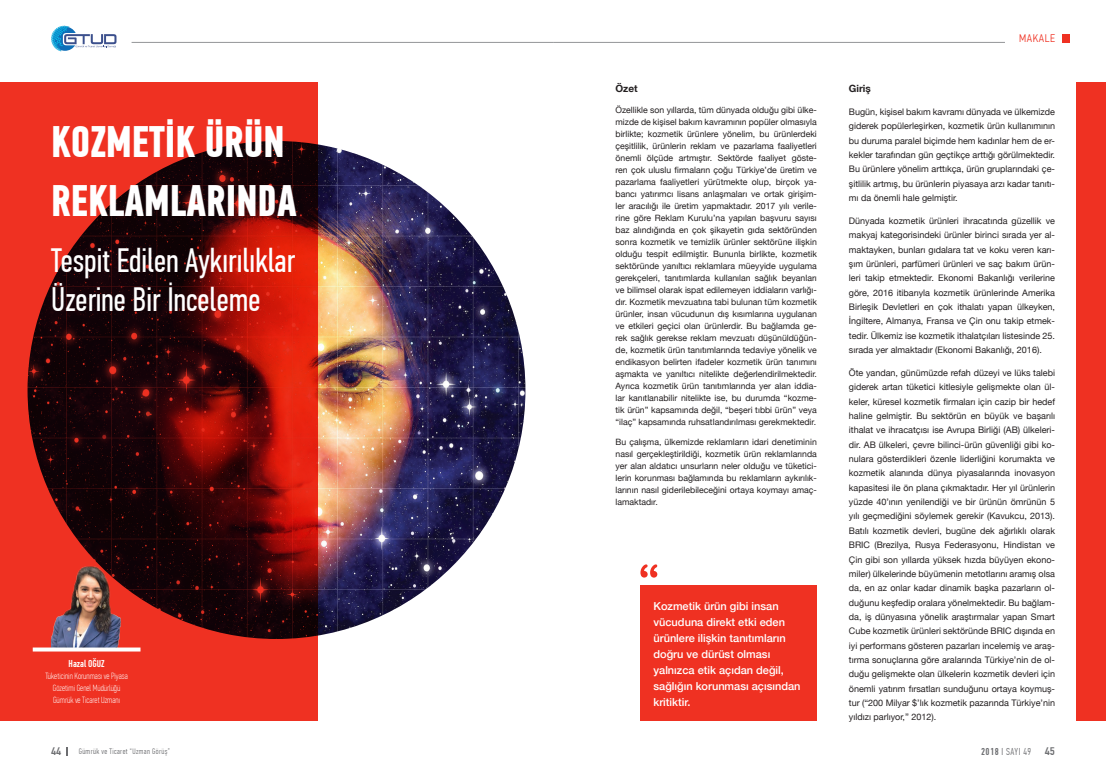
<style>
.page{position:relative;width:1106px;height:780px;background:#fff}
.page>*{position:absolute;margin:0;border:0;box-sizing:border-box;transform-origin:0 0}
.t1{font:700 44px/58.6px "PF Din Text Comp Pro";color:#fff}
.t2{font:33.7px/39px "PF Din Text Comp Pro";color:#fff}
.t3{font:500 11px/16px "Helvetica Neue";color:#fff}
.t4{font:300 11px "PF Din Text Cond Pro";letter-spacing:.05em;color:#ef3122}
.t5{font:500 11px "PF Din Text Cond Pro";color:#6c6d70}
.t6{font:300 10px "PF Din Text Comp Pro";letter-spacing:.05em;color:#6c6d70}
.t7{font:700 10px "Helvetica Neue";color:#231f20}
.t8{font:500 10px "PF Din Text Comp Pro";color:#fff}
.t9{font:9px/14.3px "Helvetica Neue";color:#231f20;text-align:justify}
.t10{font:100 9px/12px "PF Din Text Comp Pro";color:#fff;text-align:center}
.t11{font:8.7px/12px "Helvetica Neue";color:#231f20;text-align:justify}
.t12{font:300 8px "PF Din Text Comp Pro";letter-spacing:.05em;color:#6c6d70}
.s1{font-weight:500}
.s2{font-family:"PF Din Text Cond Pro";font-weight:500;font-size:11px}
</style>
<div class="page">
<hr style="left:553px;top:42px;width:452px;height:1px;background:#939598">
<hr style="left:132px;top:42px;width:421px;height:1px;background:#939598">
<svg style="left:51px;top:26px;width:66px;height:25px"></svg>
<svg style="left:66px;top:747px;width:2px;height:8px"></svg>
<div style="left:1062px;top:34px;width:7px;height:9px;background:#ef3122"></div>
<img style="left:28px;top:141px;width:497px;height:498px;border-radius:249px">
<svg style="left:0;top:82px;width:317px;height:638px;background:#8c1912"></svg>
<div style="left:1075px;top:82px;width:31px;height:638px;background:#ef3122"></div>
<img style="left:51px;top:564px;width:71px;height:83px">
<svg style="left:33px;top:647px;width:107px;height:4px"></svg>
<div style="left:640px;top:585px;width:177px;height:136px;background:#ef3122"></div>
<svg style="left:640px;top:564px;width:17px;height:13px"></svg>
<h1 class="t1" style="left:51px;top:113px;width:247px">KOZMETİK ÜRÜN<br>REKLAMLARINDA</h1>
<h2 class="t2" style="left:51px;top:241px;width:246px">Tespit Edilen Aykırılıklar<br>Üzerine Bir İnceleme</h2>
<p class="t8" style="left:69px;top:657px;width:37px">Hazal OĞUZ</p>
<p class="t10" style="left:45px;top:669px;width:84px">Tüketicinin Korunması ve Piyasa<br>Gözetimi Genel Müdürlüğü<br>Gümrük ve Ticaret Uzmanı</p>
<p class="t7" style="left:615px;top:81px;width:24px">Özet</p>
<p class="t11" style="left:615px;top:104px;width:203px">Özellikle son yıllarda, tüm dünyada olduğu gibi ülke&shy;mizde de kişisel bakım kavramının popüler olmasıyla birlikte; kozmetik ürünlere yönelim, bu ürünlerdeki çeşitlilik, ürünlerin reklam ve pazarlama faaliyetleri önemli ölçüde artmıştır. Sektörde faaliyet göste&shy;ren çok uluslu firmaların çoğu Türkiye’de üretim ve pazarlama faaliyetleri yürütmekte olup, birçok ya&shy;bancı yatırımcı lisans anlaşmaları ve ortak girişim&shy;ler aracılığı ile üretim yapmaktadır. 2017 yılı verile&shy;rine göre Reklam Kurulu’na yapılan başvuru sayısı baz alındığında en çok şikayetin gıda sektöründen sonra kozmetik ve temizlik ürünler sektörüne ilişkin olduğu tespit edilmiştir. Bununla birlikte, kozmetik sektöründe yanıltıcı reklamlara müeyyide uygulama gerekçeleri, tanıtımlarda kullanılan sağlık beyanları ve bilimsel olarak ispat edilemeyen iddiaların varlığı&shy;dır. Kozmetik mevzuatına tabi bulunan tüm kozmetik ürünler, insan vücudunun dış kısımlarına uygulanan ve etkileri geçici olan ürünlerdir. Bu bağlamda ge&shy;rek sağlık gerekse reklam mevzuatı düşünüldüğün&shy;de, kozmetik ürün tanıtımlarında tedaviye yönelik ve endikasyon belirten ifadeler kozmetik ürün tanımını aşmakta ve yanıltıcı nitelikte değerlendirilmektedir.<br>Ayrıca kozmetik ürün tanıtımlarında yer alan iddia&shy;lar kanıtlanabilir nitelikte ise, bu durumda “kozme&shy;tik ürün” kapsamında değil, “beşeri tıbbi ürün” veya “ilaç” kapsamında ruhsatlandırılması gerekmektedir.</p>
<p class="t11" style="left:615px;top:436px;width:203px">Bu çalışma, ülkemizde reklamların idari denetiminin nasıl gerçekleştirildiği, kozmetik ürün reklamlarında yer alan aldatıcı unsurların neler olduğu ve tüketici&shy;lerin korunması bağlamında bu reklamların aykırılık&shy;larının nasıl giderilebileceğini ortaya koymayı amaç&shy;lamaktadır.</p>
<p class="t3" style="left:653px;top:598px;width:148px">Kozmetik ürün gibi insan vücuduna direkt etki eden ürünlere ilişkin tanıtımların doğru ve dürüst olması yalnızca etik açıdan değil, sağlığın korunması açısından kritiktir.</p>
<p class="t4" style="left:1019px;top:32px;width:37px">MAKALE</p>
<p class="t7" style="left:849px;top:81px;width:24px">Giriş</p>
<p class="t9" style="left:849px;top:105px;width:208px">Bugün, kişisel bakım kavramı dünyada ve ülkemizde giderek popülerleşirken, kozmetik ürün kullanımının bu duruma paralel biçimde hem kadınlar hem de er&shy;kekler tarafından gün geçtikçe arttığı görülmektedir.<br>Bu ürünlere yönelim arttıkça, ürün gruplarındaki çe&shy;şitlilik artmış, bu ürünlerin piyasaya arzı kadar tanıtı&shy;mı da önemli hale gelmiştir.</p>
<p class="t9" style="left:849px;top:214px;width:208px">Dünyada kozmetik ürünleri ihracatında güzellik ve makyaj kategorisindeki ürünler birinci sırada yer al&shy;maktayken, bunları gıdalara tat ve koku veren karı&shy;şım ürünleri, parfümeri ürünleri ve saç bakım ürün&shy;leri takip etmektedir. Ekonomi Bakanlığı verilerine göre, 2016 itibarıyla kozmetik ürünlerinde Amerika Birleşik Devletleri en çok ithalatı yapan ülkeyken, İngiltere, Almanya, Fransa ve Çin onu takip etmek&shy;tedir. Ülkemiz ise kozmetik ithalatçıları listesinde 25. sırada yer almaktadır (Ekonomi Bakanlığı, 2016).</p>
<p class="t9" style="left:849px;top:366px;width:208px">Öte yandan, günümüzde refah düzeyi ve lüks talebi giderek artan tüketici kitlesiyle gelişmekte olan ül&shy;keler, küresel kozmetik firmaları için cazip bir hedef haline gelmiştir. Bu sektörün en büyük ve başarılı ithalat ve ihracatçısı ise Avrupa Birliği (AB) ülkeleri&shy;dir. AB ülkeleri, çevre bilinci-ürün güvenliği gibi ko&shy;nulara gösterdikleri özenle liderliğini korumakta ve kozmetik alanında dünya piyasalarında inovasyon kapasitesi ile ön plana çıkmaktadır. Her yıl ürünlerin yüzde 40’ının yenilendiği ve bir ürünün ömrünün 5 yılı geçmediğini söylemek gerekir (Kavukcu, 2013).<br>Batılı kozmetik devleri, bugüne dek ağırlıklı olarak BRIC (Brezilya, Rusya Federasyonu, Hindistan ve Çin gibi son yıllarda yüksek hızda büyüyen ekono&shy;miler) ülkelerinde büyümenin metotlarını aramış olsa da, en az onlar kadar dinamik başka pazarların ol&shy;duğunu keşfedip oralara yönelmektedir. Bu bağlam&shy;da, iş dünyasına yönelik araştırmalar yapan Smart Cube kozmetik ürünleri sektöründe BRIC dışında en iyi performans gösteren pazarları incelemiş ve araş&shy;tırma sonuçlarına göre aralarında Türkiye’nin de ol&shy;duğu gelişmekte olan ülkelerin kozmetik devleri için önemli yatırım fırsatları sunduğunu ortaya koymuş&shy;tur (“200 Milyar $’lık kozmetik pazarında Türkiye’nin yıldızı parlıyor,” 2012).</p>
<p class="t5" style="left:51px;top:744px;width:12px">44</p>
<p class="t12" style="left:79px;top:746px;width:93px">Gümrük ve Ticaret “Uzman Görüş”</p>
<p class="t6" style="left:981px;top:745px;width:75px"><span class="s1">2018</span> I SAYI 49 <span class="s2">45</span></p>
</div>
